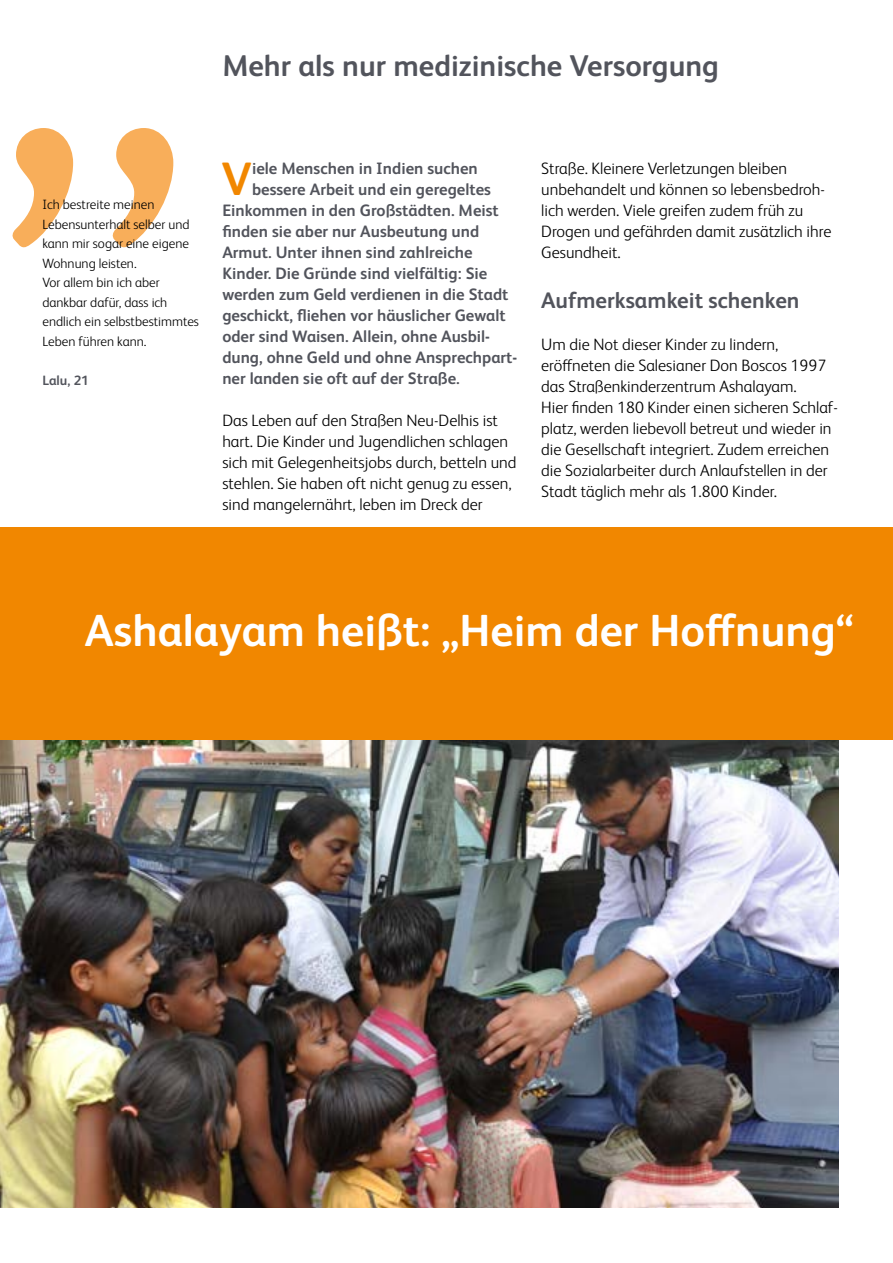
<style>
.page{position:relative;width:893px;height:1263px;background:#fff}
.page>*{position:absolute;margin:0;border:0;box-sizing:border-box;transform-origin:0 0}
.t1{font:300 600px "FS Albert Pro";color:#f8ae5a}
.t2{font:700 46.8px "FS Albert Pro";color:#f18700}
.t3{font:700 45px "FS Albert Pro";color:#fff}
.t4{font:700 30px "FS Albert Pro";color:#52545c}
.t5{font:700 22.5px "FS Albert Pro";color:#52545c}
.t6{font:300 16.5px/21px "FS Albert Pro";color:#000}
.t7{font:700 16.5px "FS Albert Pro";color:#52545c}
.t8{font:300 13.5px/19.5px "FS Albert Pro";color:#000}
.t9{font:700 13.5px "FS Albert Pro";color:#52545c}
.s1{color:#fff}
</style>
<div class="page">
<div style="left:0;top:527px;width:893px;height:213px;background:#f18700"></div>
<img style="left:0;top:741px;width:839px;height:467px">
<h1 class="t1" style="left:-12px;top:-450px;width:208px">„</h1>
<p class="t8" style="left:42px;top:194px;width:158px">Ich bestreite meinen<br>Lebensunterhalt selber und kann mir sogar eine eigene<br>Wohnung leisten.<br>Vor allem bin ich aber dankbar dafür, dass ich endlich ein selbstbestimmtes<br>Leben führen kann.</p>
<p class="t9" style="left:42px;top:370px;width:48px">Lalu, 21</p>
<h3 class="t4" style="left:222px;top:45px;width:498px">Mehr als nur medizinische Versorgung</h3>
<h2 class="t2" style="left:221px;top:146px;width:32px">V</h2>
<p class="t7" style="left:252px;top:157px;width:227px">iele Menschen in Indien suchen</p>
<p class="t7" style="left:252px;top:178px;width:241px">bessere Arbeit und ein geregeltes</p>
<p class="t7" style="left:222px;top:199px;width:278px">Einkommen in den Großstädten. Meist</p>
<p class="t7" style="left:222px;top:220px;width:258px">finden sie aber nur Ausbeutung und</p>
<p class="t7" style="left:222px;top:241px;width:252px">Armut. Unter ihnen sind zahlreiche</p>
<p class="t7" style="left:222px;top:262px;width:267px">Kinder. Die Gründe sind vielfältig: Sie</p>
<p class="t7" style="left:222px;top:283px;width:288px">werden zum Geld verdienen in die Stadt</p>
<p class="t7" style="left:222px;top:304px;width:285px">geschickt, fliehen vor häuslicher Gewalt</p>
<p class="t7" style="left:222px;top:325px;width:269px">oder sind Waisen. Allein, ohne Ausbil-</p>
<p class="t7" style="left:222px;top:346px;width:296px">dung, ohne Geld und ohne Ansprechpart-</p>
<p class="t7" style="left:222px;top:367px;width:239px">ner landen sie oft auf der Straße.</p>
<p class="t6" style="left:222px;top:409px;width:296px">Das Leben auf den Straßen Neu-Delhis ist hart. Die Kinder und Jugendlichen schlagen sich mit Gelegenheitsjobs durch, betteln und stehlen. Sie haben oft nicht genug zu essen, sind mangelernährt, leben im Dreck der</p>
<p class="t6" style="left:541px;top:157px;width:292px">Straße. Kleinere Verletzungen bleiben unbehandelt und können so lebensbedroh&shy;lich werden. Viele greifen zudem früh zu Drogen und gefährden damit zusätzlich ihre Gesundheit.</p>
<h3 class="t5" style="left:541px;top:284px;width:260px">Aufmerksamkeit schenken</h3>
<p class="t6" style="left:541px;top:333px;width:298px">Um die Not dieser Kinder zu lindern, eröffneten die Salesianer Don Boscos 1997 das Straßenkinderzentrum Ashalayam.<br>Hier finden 180 Kinder einen sicheren Schlaf&shy;platz, werden liebevoll betreut und wieder in die Gesellschaft integriert. Zudem erreichen die Sozialarbeiter durch Anlaufstellen in der Stadt täglich mehr als 1.800 Kinder.<span class="s1">r</span></p>
<h3 class="t3" style="left:85px;top:599px;width:771px">Ashalayam heißt: „Heim der Hoffnung“</h3>
</div>
